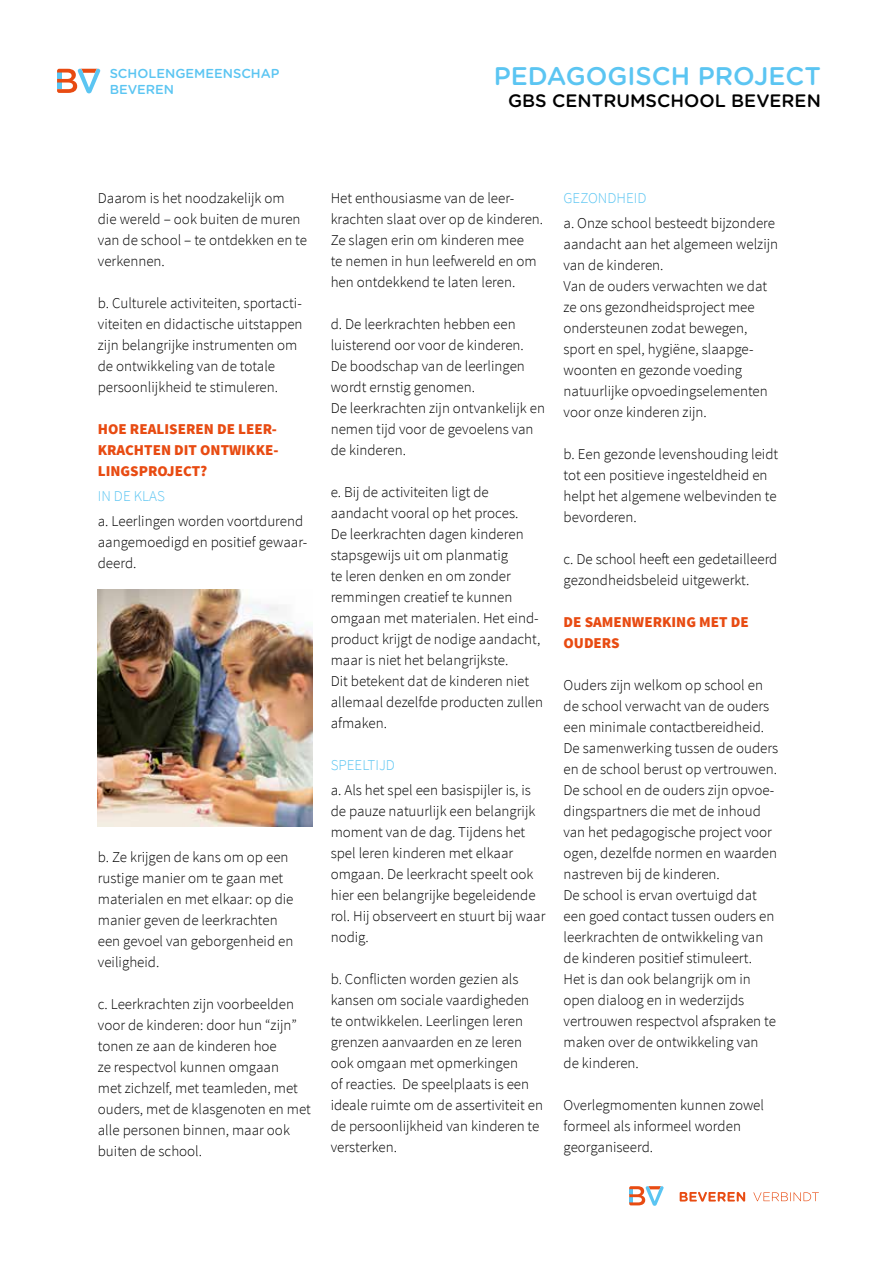
<style>
.page{position:relative;width:889px;height:1263px;background:#fff}
.page>*{position:absolute;margin:0;border:0;box-sizing:border-box;transform-origin:0 0}
.t1{font:500 25.5px "Gotham Rounded";color:#5bc5f2}
.t2{font:500 18px "Gotham Rounded";color:#000}
.t3{font:300 15px/21px "Source Sans Pro";color:#000}
.t4{font:900 15px/21px "Source Sans Pro";color:#e84b12;text-align:justify}
.t5{font:300 15px "Source Sans Pro";color:#5bc5f2}
.t6{font:500 12.9px/15.6px "Gotham Rounded";color:#5bc5f2}
</style>
<div class="page">
<svg style="left:679px;top:1192px;width:66px;height:10px"></svg>
<svg style="left:753px;top:1192px;width:66px;height:9px"></svg>
<svg style="left:629px;top:1186px;width:34px;height:20px"></svg>
<svg style="left:57px;top:69px;width:43px;height:24px"></svg>
<img style="left:98px;top:589px;width:215px;height:238px">
<p class="t6" style="left:110px;top:65px;width:171px">SCHOLENGEMEENSCHAP<br>BEVEREN</p>
<h1 class="t1" style="left:494px;top:58px;width:329px">PEDAGOGISCH PROJECT</h1>
<p class="t2" style="left:508px;top:87px;width:314px">GBS CENTRUMSCHOOL BEVEREN</p>
<p class="t3" style="left:98px;top:187px;width:211px">Daarom is het noodzakelijk om die wereld – ook buiten de muren van de school – te ontdekken en te verkennen.</p>
<p class="t3" style="left:98px;top:292px;width:206px">b. Culturele activiteiten, sportacti&shy;viteiten en didactische uitstappen zijn belangrijke instrumenten om de ontwikkeling van de totale persoonlijkheid te stimuleren.</p>
<p class="t4" style="left:98px;top:419px;width:182px">HOE REALISEREN DE LEER-KRACHTEN DIT ONTWIKKE-LINGSPROJECT?</p>
<p class="t5" style="left:98px;top:487px;width:69px">IN DE KLAS</p>
<p class="t3" style="left:98px;top:511px;width:211px">a. Leerlingen worden voortdurend aangemoedigd en positief gewaar&shy;deerd.</p>
<p class="t3" style="left:98px;top:847px;width:197px">b. Ze krijgen de kans om op een rustige manier om te gaan met materialen en met elkaar: op die manier geven de leerkrachten een gevoel van geborgenheid en veiligheid.</p>
<p class="t3" style="left:98px;top:994px;width:214px">c. Leerkrachten zijn voorbeelden voor de kinderen: door hun “zijn” tonen ze aan de kinderen hoe<br>ze respectvol kunnen omgaan<br>met zichzelf, met teamleden, met ouders, met de klasgenoten en met alle personen binnen, maar ook buiten de school.</p>
<p class="t3" style="left:331px;top:187px;width:214px">Het enthousiasme van de leer&shy;krachten slaat over op de kinderen.<br>Ze slagen erin om kinderen mee<br>te nemen in hun leefwereld en om hen ontdekkend te laten leren.</p>
<p class="t3" style="left:331px;top:313px;width:216px">d. De leerkrachten hebben een luisterend oor voor de kinderen.<br>De boodschap van de leerlingen wordt ernstig genomen.<br>De leerkrachten zijn ontvankelijk en nemen tijd voor de gevoelens van de kinderen.</p>
<p class="t3" style="left:331px;top:481px;width:214px">e. Bij de activiteiten ligt de aandacht vooral op het proces.<br>De leerkrachten dagen kinderen stapsgewijs uit om planmatig<br>te leren denken en om zonder remmingen creatief te kunnen omgaan met materialen. Het eind&shy;product krijgt de nodige aandacht, maar is niet het belangrijkste.<br>Dit betekent dat de kinderen niet allemaal dezelfde producten zullen afmaken.</p>
<p class="t5" style="left:331px;top:755px;width:66px">SPEELTIJD</p>
<p class="t3" style="left:331px;top:779px;width:216px">a. Als het spel een basispijler is, is de pauze natuurlijk een belangrijk moment van de dag. Tijdens het spel leren kinderen met elkaar omgaan. De leerkracht speelt ook hier een belangrijke begeleidende rol. Hij observeert en stuurt bij waar nodig.</p>
<p class="t3" style="left:331px;top:968px;width:214px">b. Conflicten worden gezien als kansen om sociale vaardigheden te ontwikkelen. Leerlingen leren grenzen aanvaarden en ze leren ook omgaan met opmerkingen<br>of reacties. De speelplaats is een ideale ruimte om de assertiviteit en de persoonlijkheid van kinderen te versterken.</p>
<p class="t5" style="left:563px;top:188px;width:84px">GEZONDHEID</p>
<p class="t3" style="left:563px;top:212px;width:216px">a. Onze school besteedt bijzondere aandacht aan het algemeen welzijn van de kinderen.<br>Van de ouders verwachten we dat ze ons gezondheidsproject mee ondersteunen zodat bewegen, sport en spel, hygiëne, slaapge&shy;woonten en gezonde voeding natuurlijke opvoedingselementen voor onze kinderen zijn.</p>
<p class="t3" style="left:563px;top:443px;width:216px">b. Een gezonde levenshouding leidt tot een positieve ingesteldheid en helpt het algemene welbevinden te bevorderen.</p>
<p class="t3" style="left:563px;top:548px;width:215px">c. De school heeft een gedetailleerd gezondheidsbeleid uitgewerkt.</p>
<p class="t4" style="left:563px;top:612px;width:187px">DE SAMENWERKING MET DE<br>OUDERS</p>
<p class="t3" style="left:563px;top:674px;width:216px">Ouders zijn welkom op school en de school verwacht van de ouders een minimale contactbereidheid.<br>De samenwerking tussen de ouders en de school berust op vertrouwen.<br>De school en de ouders zijn opvoe&shy;dingspartners die met de inhoud van het pedagogische project voor ogen, dezelfde normen en waarden nastreven bij de kinderen.<br>De school is ervan overtuigd dat een goed contact tussen ouders en leerkrachten de ontwikkeling van de kinderen positief stimuleert.<br>Het is dan ook belangrijk om in open dialoog en in wederzijds vertrouwen respectvol afspraken te maken over de ontwikkeling van<br>de kinderen.</p>
<p class="t3" style="left:563px;top:1094px;width:202px">Overlegmomenten kunnen zowel formeel als informeel worden georganiseerd.</p>
</div>
